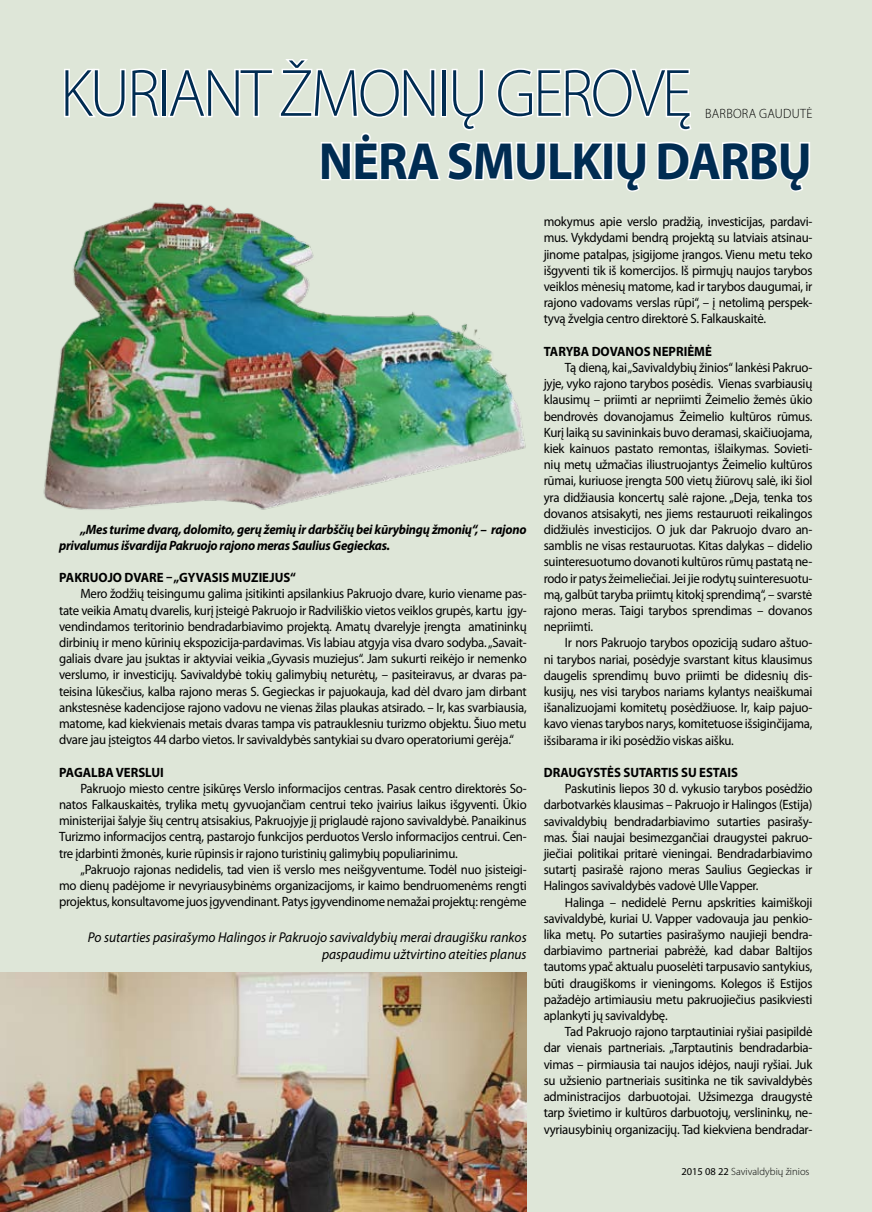
<style>
.page{position:relative;width:872px;height:1212px;background:#dee6d8}
.page>*{position:absolute;margin:0;border:0;box-sizing:border-box;transform-origin:0 0}
.t1{font:300 67.5px "Myriad Pro";letter-spacing:-.04em;color:#002c52;scale:.95 1}
.t2{font:700 52.5px "Myriad Pro";letter-spacing:-.02em;color:#002c52;scale:.95 1}
.t3{font:italic 14.25px/17.1px "Myriad Pro";color:#000;text-align:right;scale:.95 1}
.t4{font:13.5px/16.2px "Myriad Pro";letter-spacing:-.02em;color:#000;text-align:justify;scale:.95 1}
.t5{font:italic 700 13.5px/16.2px "Myriad Pro";letter-spacing:-.02em;color:#000;scale:.95 1}
.t6{font:700 13.5px "Myriad Pro";color:#000;scale:.95 1}
.t7{font:300 13.5px "Myriad Pro";letter-spacing:.02em;color:#000;scale:.95 1}
.t8{font:300 10.5px "Myriad Pro";color:#000}
.s1{font-weight:400}
</style>
<div class="page">
<svg style="left:64px;top:59px;width:746px;height:133px"></svg>
<img style="left:0;top:972px;width:526px;height:240px">
<img style="left:43px;top:202px;width:483px;height:308px">
<h1 class="t1" style="left:60px;top:53px;width:533px">KURIANT ŽMONIŲ GEROV</h1>
<h1 class="t1" style="left:662px;top:53px;width:33px">Ę</h1>
<h2 class="t2" style="left:319px;top:127px;width:520px">NĖRA SMULKIŲ DARBŲ</h2>
<p class="t7" style="left:705px;top:105px;width:114px">BARBORA GAUDUTĖ</p>
<p class="t5" style="left:59px;top:520px;width:493px;text-indent:21px">„Mes turime dvarą, dolomito, gerų žemių ir darbščių bei kūrybingų žmonių“, – rajono privalumus išvardija Pakruojo rajono meras Saulius Gegieckas.</p>
<p class="t6" style="left:59px;top:569px;width:251px">PAKRUOJO DVARE – „GYVASIS MUZIEJUS“</p>
<p class="t4" style="left:59px;top:585px;width:494px;text-indent:21px">Mero žodžių teisingumu galima įsitikinti apsilankius Pakruojo dvare, kurio viename pas&shy;tate veikia Amatų dvarelis, kurį įsteigė Pakruojo ir Radviliškio vietos veiklos grupės, kartu įgy&shy;vendindamos teritorinio bendradarbiavimo projektą. Amatų dvarelyje įrengta amatininkų dirbinių ir meno kūrinių ekspozicija-pardavimas. Vis labiau atgyja visa dvaro sodyba. „Savait&shy;galiais dvare jau įsuktas ir aktyviai veikia „Gyvasis muziejus“. Jam sukurti reikėjo ir nemenko verslumo, ir investicijų. Savivaldybė tokių galimybių neturėtų, – pasiteiravus, ar dvaras pa&shy;teisina lūkesčius, kalba rajono meras S. Gegieckas ir pajuokauja, kad dėl dvaro jam dirbant ankstesnėse kadencijose rajono vadovu ne vienas žilas plaukas atsirado. – Ir, kas svarbiausia, matome, kad kiekvienais metais dvaras tampa vis patrauklesniu turizmo objektu. Šiuo metu dvare jau įsteigtos 44 darbo vietos. Ir savivaldybės santykiai su dvaro operatoriumi gerėja.“</p>
<p class="t6" style="left:59px;top:763px;width:112px">PAGALBA VERSLUI</p>
<p class="t4" style="left:59px;top:780px;width:494px;text-indent:21px">Pakruojo miesto centre įsikūręs Verslo informacijos centras. Pasak centro direktorės So&shy;natos Falkauskaitės, trylika metų gyvuojančiam centrui teko įvairius laikus išgyventi. Ūkio ministerijai šalyje šių centrų atsisakius, Pakruojyje jį priglaudė rajono savivaldybė. Panaikinus Turizmo informacijos centrą, pastarojo funkcijos perduotos Verslo informacijos centrui. Cen&shy;tre įdarbinti žmonės, kurie rūpinsis ir rajono turistinių galimybių populiarinimu.</p>
<p class="t4" style="left:59px;top:861px;width:493px;text-indent:21px">„Pakruojo rajonas nedidelis, tad vien iš verslo mes neišgyventume. Todėl nuo įsisteigi&shy;mo dienų padėjome ir nevyriausybinėms organizacijoms, ir kaimo bendruomenėms rengti projektus, konsultavome juos įgyvendinant. Patys įgyvendinome nemažai projektų: rengėme</p>
<p class="t3" style="left:88px;top:929px;width:463px">Po sutarties pasirašymo Halingos ir Pakruojo savivaldybių merai draugišku rankos paspaudimu užtvirtino ateities planus</p>
<p class="t4" style="left:544px;top:213px;width:284px">mokymus apie verslo pradžią, investicijas, pardavi&shy;mus. Vykdydami bendrą projektą su latviais atsinau&shy;jinome patalpas, įsigijome įrangos. Vienu metu teko išgyventi tik iš komercijos. Iš pirmųjų naujos tarybos veiklos mėnesių matome, kad ir tarybos daugumai, ir rajono vadovams verslas rūpi“, – į netolimą perspek&shy;tyvą žvelgia centro direktorė S. Falkauskaitė.</p>
<p class="t6" style="left:544px;top:342px;width:178px">TARYBA DOVANOS NEPRIĖMĖ</p>
<p class="t4" style="left:544px;top:359px;width:284px;text-indent:21px">Tą dieną, kai „Savivaldybių žinios“ lankėsi Pakruo&shy;jyje, vyko rajono tarybos posėdis. Vienas svarbiausių klausimų – priimti ar nepriimti Žeimelio žemės ūkio bendrovės dovanojamus Žeimelio kultūros rūmus.<br>Kurį laiką su savininkais buvo deramasi, skaičiuojama, kiek kainuos pastato remontas, išlaikymas. Sovieti&shy;nių metų užmačias iliustruojantys Žeimelio kultūros rūmai, kuriuose įrengta 500 vietų žiūrovų salė, iki šiol yra didžiausia koncertų salė rajone. „Deja, tenka tos dovanos atsisakyti, nes jiems restauruoti reikalingos didžiulės investicijos. O juk dar Pakruojo dvaro an&shy;samblis ne visas restauruotas. Kitas dalykas – didelio suinteresuotumo dovanoti kultūros rūmų pastatą ne&shy;rodo ir patys žeimeliečiai. Jei jie rodytų suinteresuotu&shy;mą, galbūt taryba priimtų kitokį sprendimą“, – svarstė rajono meras. Taigi tarybos sprendimas – dovanos nepriimti.</p>
<p class="t4" style="left:544px;top:634px;width:284px;text-indent:21px">Ir nors Pakruojo tarybos opoziciją sudaro aštuo&shy;ni tarybos nariai, posėdyje svarstant kitus klausimus daugelis sprendimų buvo priimti be didesnių dis&shy;kusijų, nes visi tarybos nariams kylantys neaiškumai išanalizuojami komitetų posėdžiuose. Ir, kaip pajuo&shy;kavo vienas tarybos narys, komitetuose išsiginčijama, išsibarama ir iki posėdžio viskas aišku.</p>
<p class="t6" style="left:544px;top:764px;width:206px">DRAUGYSTĖS SUTARTIS SU ESTAIS</p>
<p class="t4" style="left:544px;top:780px;width:284px;text-indent:21px">Paskutinis liepos 30 d. vykusio tarybos posėdžio darbotvarkės klausimas – Pakruojo ir Halingos (Estija) savivaldybių bendradarbiavimo sutarties pasirašy&shy;mas. Šiai naujai besimezgančiai draugystei pakruo&shy;jiečiai politikai pritarė vieningai. Bendradarbiavimo sutartį pasirašė rajono meras Saulius Gegieckas ir Halingos savivaldybės vadovė Ulle Vapper.</p>
<p class="t4" style="left:544px;top:894px;width:284px;text-indent:21px">Halinga – nedidelė Pernu apskrities kaimiškoji savivaldybė, kuriai U. Vapper vadovauja jau penkio&shy;lika metų. Po sutarties pasirašymo naujieji bendra&shy;darbiavimo partneriai pabrėžė, kad dabar Baltijos tautoms ypač aktualu puoselėti tarpusavio santykius, būti draugiškoms ir vieningoms. Kolegos iš Estijos pažadėjo artimiausiu metu pakruojiečius pasikviesti aplankyti jų savivaldybę.</p>
<p class="t4" style="left:544px;top:1023px;width:284px;text-indent:21px">Tad Pakruojo rajono tarptautiniai ryšiai pasipildė dar vienais partneriais. „Tarptautinis bendradarbia&shy;vimas – pirmiausia tai naujos idėjos, nauji ryšiai. Juk su užsienio partneriais susitinka ne tik savivaldybės administracijos darbuotojai. Užsimezga draugystė tarp švietimo ir kultūros darbuotojų, verslininkų, ne&shy;vyriausybinių organizacijų. Tad kiekviena bendradar-</p>
<p class="t8" style="left:681px;top:1165px;width:129px"><span class="s1">2015 08 22</span> SAVIVALDYBIŲ ŽINIOS</p>
</div>
